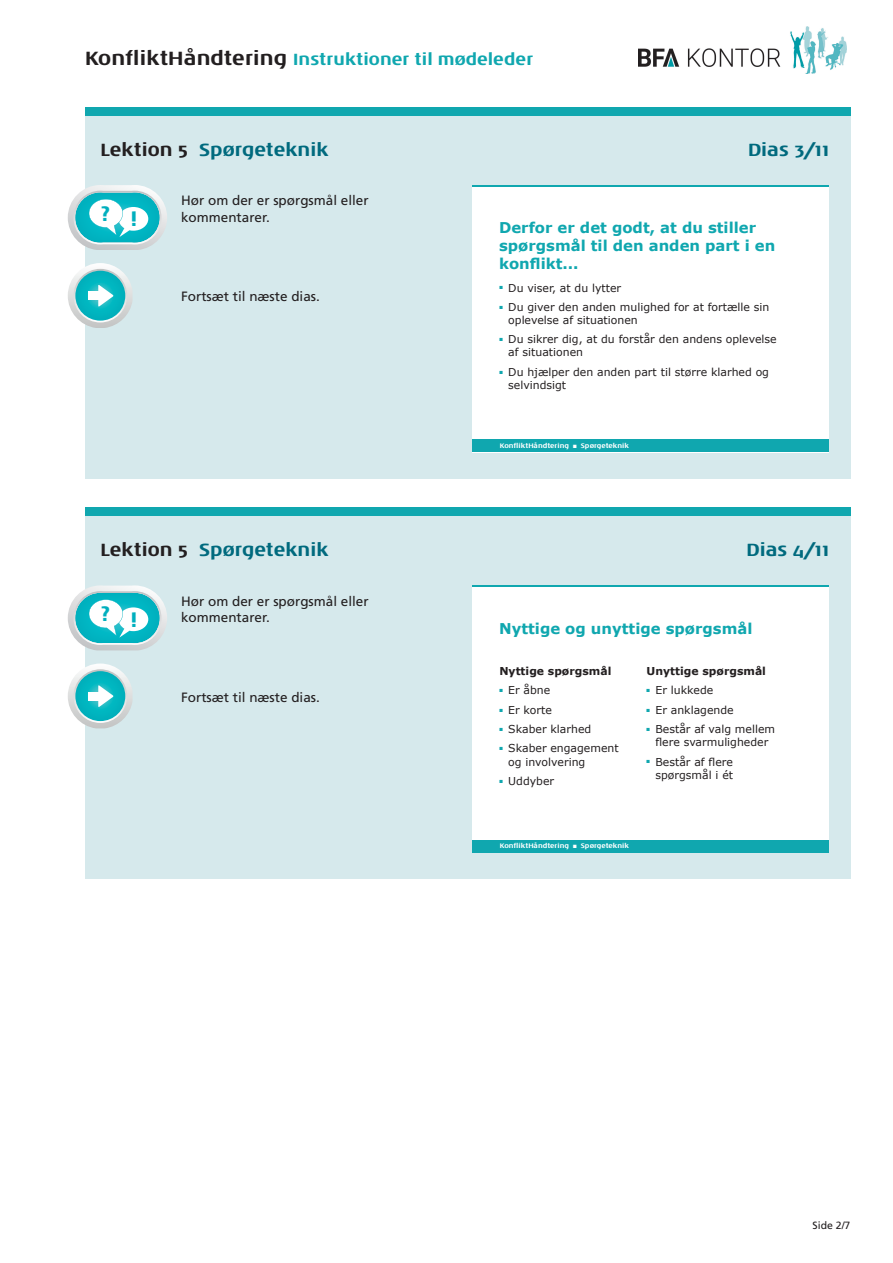
<style>
.page{position:relative;width:893px;height:1263px;background:#fff}
.page>*{position:absolute;margin:0;border:0;box-sizing:border-box;transform-origin:0 0}
.t1{font:700 21.3px "Noa LT Std";color:#00afbe}
.t2{font:700 18px "Noa LT Std";color:#006a7e}
.t3{font:700 16.5px "Noa LT Std";color:#10a7af}
.t4{font:700 14.85px/17.9px "Verdana";color:#10a7af}
.t5{font:13.5px "Frutiger";color:#231f20}
.t6{font:10.95px/13px "Verdana";color:#231f20}
.t7{font:700 10.95px "Verdana";color:#231f20}
.t8{font:10.5px "Frutiger";color:#231f20}
.t9{font:700 6.75px "Noa LT Std";color:#fff}
.s1{font-size:19.5px;color:#231f20}
.s2{color:#231f20}
</style>
<div class="page">
<div style="left:85px;top:111px;width:765px;height:367px;background:#d6e9ec"></div>
<div style="left:85px;top:512px;width:765px;height:367px;background:#d6e9ec"></div>
<div style="left:85px;top:507px;width:765px;height:9px;background:#10a7af"></div>
<div style="left:85px;top:107px;width:765px;height:9px;background:#10a7af"></div>
<div style="left:473px;top:185px;width:356px;height:267px;background:#fff"></div>
<div style="left:473px;top:439px;width:356px;height:13px;background:#10a7af"></div>
<hr style="left:473px;top:185px;width:356px;height:2px;background:#10a7af">
<div style="left:473px;top:585px;width:356px;height:268px;background:#fff"></div>
<div style="left:473px;top:840px;width:356px;height:13px;background:#10a7af"></div>
<hr style="left:473px;top:585px;width:356px;height:2px;background:#10a7af">
<svg style="left:68px;top:263px;width:64px;height:65px"></svg>
<div style="left:89px;top:291px;width:15px;height:9px;background:#fff"></div>
<svg style="left:68px;top:185px;width:99px;height:65px"></svg>
<svg style="left:68px;top:663px;width:64px;height:65px"></svg>
<div style="left:89px;top:692px;width:15px;height:8px;background:#fff"></div>
<svg style="left:68px;top:585px;width:99px;height:65px"></svg>
<img style="left:639px;top:27px;width:208px;height:46px">
<h3 class="t3" style="left:85px;top:49px;width:450px"><span class="s1">KonfliktHåndtering</span> Instruktioner til mødeleder</h3>
<h2 class="t2" style="left:100px;top:138px;width:230px"><span class="s2">Lektion 5</span> Spørgeteknik</h2>
<h2 class="t2" style="left:748px;top:138px;width:83px">Dias 3/11</h2>
<p class="t5" style="left:181px;top:192px;width:189px">Hør om der er spørgsmål eller</p>
<h1 class="t1" style="left:100px;top:200px;width:12px">?</h1>
<p class="t5" style="left:181px;top:209px;width:90px">kommentarer.</p>
<h1 class="t1" style="left:130px;top:206px;width:9px">!</h1>
<p class="t5" style="left:181px;top:289px;width:140px">Fortsæt til næste dias.</p>
<h3 class="t4" style="left:499px;top:219px;width:278px">Derfor er det godt, at du stiller spørgsmål til den anden part i en konflikt...</h3>
<p class="t6" style="left:499px;top:281px;width:123px"><sup>■</sup> Du viser, at du lytter</p>
<p class="t6" style="left:508px;top:300px;width:263px;text-indent:-9px"><sup>■</sup> Du giver den anden mulighed for at fortælle sin oplevelse af situationen</p>
<p class="t6" style="left:508px;top:333px;width:270px;text-indent:-9px"><sup>■</sup> Du sikrer dig, at du forstår den andens oplevelse af situationen</p>
<p class="t6" style="left:508px;top:365px;width:262px;text-indent:-9px"><sup>■</sup> Du hjælper den anden part til større klarhed og selvindsigt</p>
<p class="t9" style="left:500px;top:441px;width:131px">KonfliktHåndtering ■ Spørgeteknik</p>
<h2 class="t2" style="left:100px;top:539px;width:230px"><span class="s2">Lektion 5</span> Spørgeteknik</h2>
<h2 class="t2" style="left:746px;top:539px;width:84px">Dias 4/11</h2>
<p class="t5" style="left:181px;top:593px;width:189px">Hør om der er spørgsmål eller</p>
<h1 class="t1" style="left:100px;top:601px;width:12px">?</h1>
<p class="t5" style="left:181px;top:609px;width:90px">kommentarer.</p>
<h1 class="t1" style="left:130px;top:606px;width:9px">!</h1>
<p class="t5" style="left:181px;top:689px;width:140px">Fortsæt til næste dias.</p>
<h3 class="t4" style="left:499px;top:619px;width:255px">Nyttige og unyttige spørgsmål</h3>
<p class="t7" style="left:499px;top:663px;width:114px">Nyttige spørgsmål</p>
<p class="t6" style="left:499px;top:684px;width:52px"><sup>■</sup> Er åbne</p>
<p class="t6" style="left:499px;top:703px;width:54px"><sup>■</sup> Er korte</p>
<p class="t6" style="left:499px;top:722px;width:93px"><sup>■</sup> Skaber klarhed</p>
<p class="t6" style="left:508px;top:742px;width:112px;text-indent:-9px"><sup>■</sup> Skaber engagement og involvering</p>
<p class="t6" style="left:499px;top:774px;width:56px"><sup>■</sup> Uddyber</p>
<p class="t7" style="left:646px;top:663px;width:121px">Unyttige spørgsmål</p>
<p class="t6" style="left:646px;top:684px;width:68px"><sup>■</sup> Er lukkede</p>
<p class="t6" style="left:646px;top:703px;width:89px"><sup>■</sup> Er anklagende</p>
<p class="t6" style="left:646px;top:722px;width:130px;text-align:center"><sup>■</sup> Består af valg mellem flere svarmuligheder</p>
<p class="t6" style="left:646px;top:755px;width:88px;text-align:right"><sup>■</sup> Består af flere spørgsmål i ét</p>
<p class="t9" style="left:500px;top:842px;width:131px">KonfliktHåndtering ■ Spørgeteknik</p>
<p class="t8" style="left:812px;top:1219px;width:39px">Side 2/7</p>
</div>
